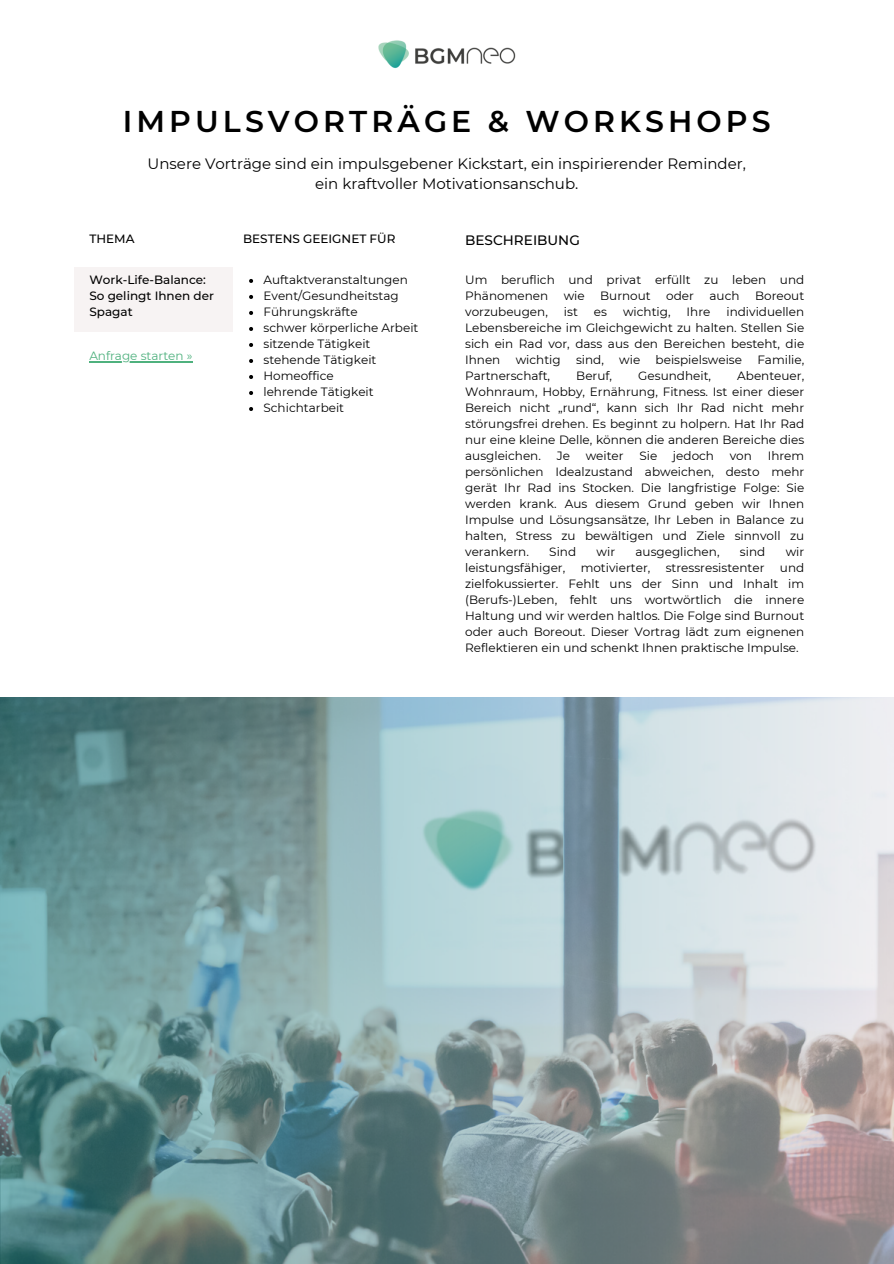
<style>
.page{position:relative;width:894px;height:1264px;background:#fff}
.page>*{position:absolute;margin:0;border:0;box-sizing:border-box;transform-origin:0 0}
.t1{font:600 30px "Montserrat";letter-spacing:.135em;color:#000}
.t2{font:15px/20.2px "Montserrat";color:#000;text-align:center}
.t3{font:500 13.65px "Montserrat";color:#000}
.t4{font:12px/16px "Montserrat";color:#000;text-align:justify}
.t5{font:500 12px/16px "Montserrat";color:#000}
.t6{font:12px "Montserrat";color:#4fb17e}
</style>
<div class="page">
<img style="left:378px;top:40px;width:138px;height:29px">
<div style="left:74px;top:267px;width:159px;height:65px;background:#f7f3f3"></div>
<hr style="left:89px;top:361px;width:103px;height:1px;background:#4fb17e">
<svg style="left:249px;top:279px;width:4px;height:4px"></svg>
<svg style="left:249px;top:295px;width:4px;height:4px"></svg>
<svg style="left:249px;top:311px;width:4px;height:4px"></svg>
<svg style="left:249px;top:327px;width:4px;height:4px"></svg>
<svg style="left:249px;top:343px;width:4px;height:4px"></svg>
<svg style="left:249px;top:359px;width:4px;height:4px"></svg>
<svg style="left:249px;top:375px;width:4px;height:4px"></svg>
<svg style="left:249px;top:391px;width:4px;height:4px"></svg>
<svg style="left:249px;top:407px;width:4px;height:4px"></svg>
<img style="left:0;top:698px;width:893px;height:565px">
<h1 class="t1" style="left:123px;top:103px;width:649px">IMPULSVORTRÄGE &amp; WORKSHOPS</h1>
<p class="t2" style="left:147px;top:154px;width:599px">Unsere Vorträge sind ein impulsgebener Kickstart, ein inspirierender Reminder, ein kraftvoller Motivationsanschub.</p>
<p class="t5" style="left:89px;top:231px;width:47px">THEMA</p>
<p class="t5" style="left:243px;top:231px;width:154px">BESTENS GEEIGNET FÜR</p>
<p class="t3" style="left:465px;top:231px;width:116px">BESCHREIBUNG</p>
<p class="t5" style="left:89px;top:271px;width:126px">Work-Life-Balance:<br>So gelingt Ihnen der<br>Spagat</p>
<p class="t4" style="left:263px;top:271px;width:156px;text-align:left">Auftaktveranstaltungen<br>Event/Gesundheitstag<br>Führungskräfte<br>schwer körperliche Arbeit sitzende Tätigkeit stehende Tätigkeit<br>Homeoffice<br>lehrende Tätigkeit<br>Schichtarbeit</p>
<p class="t4" style="left:465px;top:271px;width:340px">Um beruflich und privat erfüllt zu leben und<br>Phänomenen</p>
<p class="t4" style="left:563px;top:287px;width:23px">wie</p>
<p class="t4" style="left:600px;top:287px;width:52px">Burnout</p>
<p class="t4" style="left:666px;top:287px;width:29px">oder</p>
<p class="t4" style="left:709px;top:287px;width:32px">auch</p>
<p class="t4" style="left:754px;top:287px;width:51px">Boreout</p>
<p class="t4" style="left:465px;top:303px;width:84px">vorzubeugen,</p>
<p class="t4" style="left:563px;top:303px;width:15px">ist</p>
<p class="t4" style="left:593px;top:303px;width:15px">es</p>
<p class="t4" style="left:623px;top:303px;width:49px">wichtig,</p>
<p class="t4" style="left:686px;top:303px;width:25px">Ihre</p>
<p class="t4" style="left:465px;top:303px;width:340px;text-indent:261px">individuellen Lebensbereiche im Gleichgewicht zu halten. Stellen Sie sich ein Rad vor, dass aus den Bereichen besteht, die Ihnen</p>
<p class="t6" style="left:89px;top:348px;width:105px">Anfrage starten »</p>
<p class="t4" style="left:515px;top:351px;width:46px">wichtig</p>
<p class="t4" style="left:576px;top:351px;width:29px">sind,</p>
<p class="t4" style="left:619px;top:351px;width:23px">wie</p>
<p class="t4" style="left:655px;top:351px;width:88px">beispielsweise</p>
<p class="t4" style="left:757px;top:351px;width:48px">Familie,</p>
<p class="t4" style="left:465px;top:367px;width:86px">Partnerschaft,</p>
<p class="t4" style="left:576px;top:367px;width:37px">Beruf,</p>
<p class="t4" style="left:638px;top:367px;width:74px">Gesundheit,</p>
<p class="t4" style="left:465px;top:367px;width:340px;text-indent:272px">Abenteuer, Wohnraum, Hobby, Ernährung, Fitness. Ist einer dieser Bereich nicht „rund“, kann sich Ihr Rad nicht mehr störungsfrei drehen. Es beginnt zu holpern. Hat Ihr Rad nur eine kleine Delle, können die anderen Bereiche dies ausgleichen.</p>
<p class="t4" style="left:556px;top:447px;width:15px">Je</p>
<p class="t4" style="left:585px;top:447px;width:39px">weiter</p>
<p class="t4" style="left:639px;top:447px;width:19px">Sie</p>
<p class="t4" style="left:672px;top:447px;width:43px">jedoch</p>
<p class="t4" style="left:729px;top:447px;width:24px">von</p>
<p class="t4" style="left:465px;top:447px;width:340px;text-indent:302px">Ihrem persönlichen Idealzustand abweichen, desto mehr gerät Ihr Rad ins Stocken. Die langfristige Folge: Sie werden krank. Aus diesem Grund geben wir Ihnen Impulse und Lösungsansätze, Ihr Leben in Balance zu halten, Stress zu bewältigen und Ziele sinnvoll zu verankern.</p>
<p class="t4" style="left:549px;top:543px;width:28px">Sind</p>
<p class="t4" style="left:596px;top:543px;width:20px">wir</p>
<p class="t4" style="left:635px;top:543px;width:85px">ausgeglichen,</p>
<p class="t4" style="left:739px;top:543px;width:27px">sind</p>
<p class="t4" style="left:785px;top:543px;width:20px">wir</p>
<p class="t4" style="left:465px;top:559px;width:102px">leistungsfähiger,</p>
<p class="t4" style="left:580px;top:559px;width:71px">motivierter,</p>
<p class="t4" style="left:665px;top:559px;width:100px">stressresistenter</p>
<p class="t4" style="left:465px;top:559px;width:340px;text-indent:314px">und zielfokussierter. Fehlt uns der Sinn und Inhalt im (Berufs-)Leben, fehlt uns wortwörtlich die innere Haltung und wir werden haltlos. Die Folge sind Burnout oder auch Boreout. Dieser Vortrag lädt zum eignenen Reflektieren ein und schenkt Ihnen praktische Impulse.</p>
</div>
